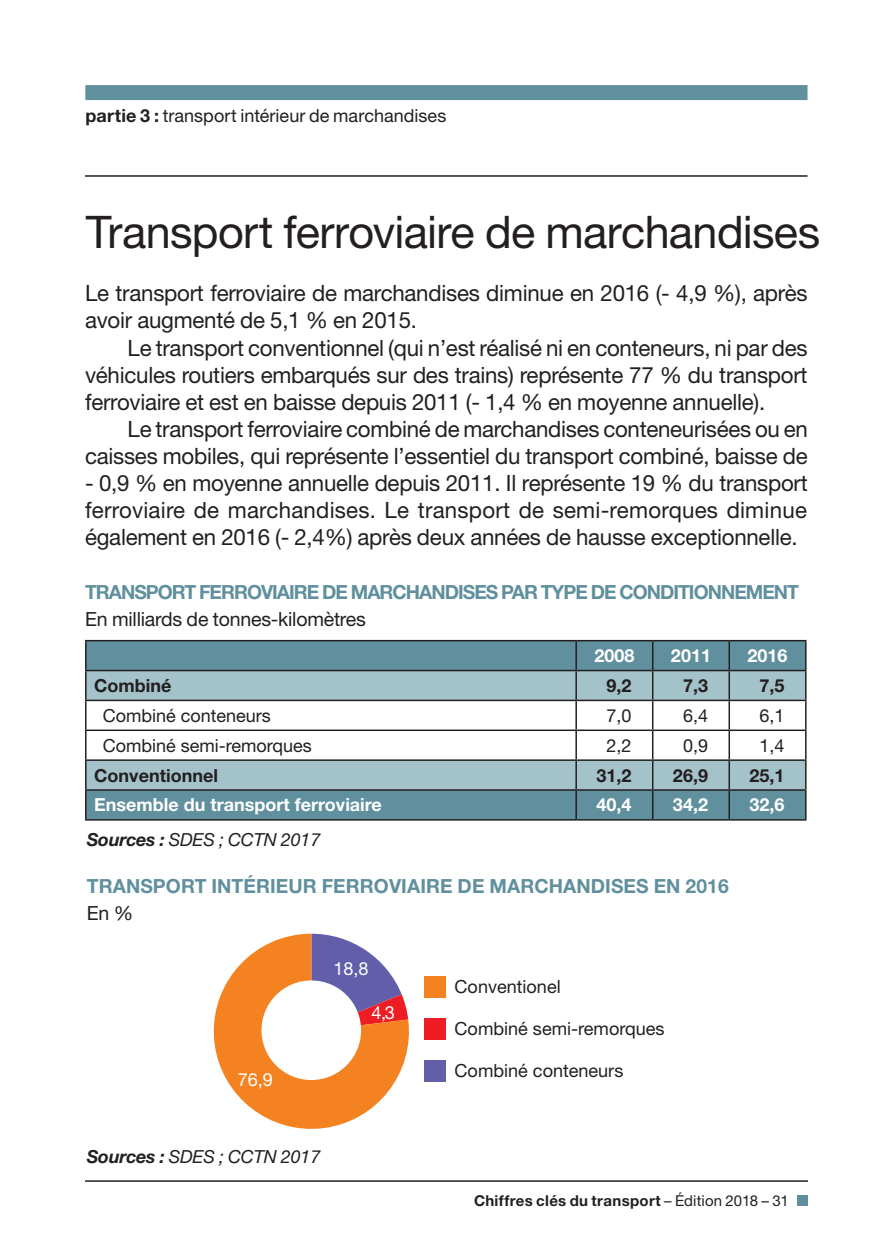
<style>
.page{position:relative;width:893px;height:1259px;background:#fff}
.page>*{position:absolute;margin:0;border:0;box-sizing:border-box;transform-origin:0 0}
.t1{font:45px "Helvetica Neue LT Std";letter-spacing:-.015em;color:#231f20}
.t2{font:22.5px/27px "Helvetica Neue LT Std";letter-spacing:-.01em;color:#231f20;text-align:justify}
.t3{font:700 19.5px "Helvetica Neue LT Std";letter-spacing:-.05em;color:#60909d}
.t4{font:700 19.5px "Helvetica Neue LT Std";letter-spacing:.005em;color:#60909d}
.t5{font:19.5px "Helvetica Neue LT Std";letter-spacing:-.01em;color:#231f20}
.t6{font:18px "Helvetica Neue LT Std";color:#231f20}
.t7{font:700 18px "Helvetica Neue LT Std";color:#fff}
.t8{font:italic 18px "Helvetica Neue LT Std";letter-spacing:-.01em;color:#231f20}
.t9{font:700 18px "Helvetica Neue LT Std";color:#231f20}
.t10{font:18px "Helvetica Neue LT Std";color:#fff}
.t11{font:700 15px "Helvetica Neue LT Std";letter-spacing:.02em;color:#231f20}
.s1{font-weight:700}
.s2{font-weight:400}
</style>
<div class="page">
<div style="left:797px;top:1195px;width:11px;height:11px;background:#60909d"></div>
<hr style="left:85px;top:1180px;width:723px;height:1px;background:#231f20">
<div style="left:85px;top:85px;width:722px;height:15px;background:#60909d"></div>
<hr style="left:85px;top:175px;width:722px;height:2px;background:#231f20">
<div style="left:424px;top:975px;width:22px;height:22px;background:#f58220"></div>
<div style="left:424px;top:1017px;width:22px;height:22px;background:#ee1d23"></div>
<svg style="left:213px;top:933px;width:196px;height:196px"></svg>
<div style="left:424px;top:1059px;width:22px;height:22px;background:#625ea9"></div>
<div style="left:261px;top:980px;width:100px;height:100px;background:#fff;border-radius:50%"></div>
<div style="left:87px;top:641px;width:718px;height:178px;background:#60909d"></div>
<svg style="left:87px;top:671px;width:718px;height:118px;fill:#a4c2c9"></svg>
<hr style="left:575px;top:641px;width:2px;height:29px;background:#231f20">
<hr style="left:728px;top:641px;width:2px;height:29px;background:#231f20">
<hr style="left:85px;top:671px;width:2px;height:28px;background:#231f20">
<hr style="left:575px;top:671px;width:2px;height:28px;background:#231f20">
<hr style="left:728px;top:671px;width:2px;height:28px;background:#231f20">
<hr style="left:85px;top:699px;width:491px;height:2px;background:#231f20">
<hr style="left:85px;top:701px;width:2px;height:28px;background:#231f20">
<hr style="left:576px;top:699px;width:77px;height:2px;background:#231f20">
<hr style="left:575px;top:701px;width:2px;height:28px;background:#231f20">
<hr style="left:653px;top:699px;width:76px;height:2px;background:#231f20">
<hr style="left:729px;top:699px;width:77px;height:2px;background:#231f20">
<hr style="left:728px;top:701px;width:2px;height:28px;background:#231f20">
<hr style="left:85px;top:729px;width:491px;height:2px;background:#231f20">
<hr style="left:85px;top:731px;width:2px;height:28px;background:#231f20">
<hr style="left:576px;top:729px;width:77px;height:2px;background:#231f20">
<hr style="left:575px;top:731px;width:2px;height:28px;background:#231f20">
<hr style="left:653px;top:729px;width:76px;height:2px;background:#231f20">
<hr style="left:729px;top:729px;width:77px;height:2px;background:#231f20">
<hr style="left:728px;top:731px;width:2px;height:28px;background:#231f20">
<hr style="left:85px;top:759px;width:491px;height:2px;background:#231f20">
<hr style="left:85px;top:761px;width:2px;height:28px;background:#231f20">
<hr style="left:576px;top:759px;width:77px;height:2px;background:#231f20">
<hr style="left:575px;top:761px;width:2px;height:28px;background:#231f20">
<hr style="left:653px;top:759px;width:76px;height:2px;background:#231f20">
<hr style="left:729px;top:759px;width:77px;height:2px;background:#231f20">
<hr style="left:728px;top:761px;width:2px;height:28px;background:#231f20">
<hr style="left:85px;top:789px;width:491px;height:2px;background:#231f20">
<hr style="left:85px;top:791px;width:2px;height:28px;background:#231f20">
<hr style="left:576px;top:789px;width:77px;height:2px;background:#231f20">
<hr style="left:575px;top:791px;width:2px;height:28px;background:#231f20">
<hr style="left:653px;top:789px;width:76px;height:2px;background:#231f20">
<svg style="left:652px;top:641px;width:1px;height:178px"></svg>
<hr style="left:729px;top:789px;width:77px;height:2px;background:#231f20">
<hr style="left:728px;top:791px;width:2px;height:28px;background:#231f20">
<hr style="left:85px;top:819px;width:491px;height:1px;background:#231f20">
<hr style="left:576px;top:819px;width:77px;height:1px;background:#231f20">
<hr style="left:653px;top:819px;width:76px;height:1px;background:#231f20">
<hr style="left:729px;top:819px;width:77px;height:1px;background:#231f20">
<hr style="left:85px;top:640px;width:491px;height:1px;background:#231f20">
<hr style="left:85px;top:641px;width:2px;height:29px;background:#231f20">
<hr style="left:576px;top:640px;width:77px;height:1px;background:#231f20">
<hr style="left:653px;top:640px;width:76px;height:1px;background:#231f20">
<hr style="left:729px;top:640px;width:77px;height:1px;background:#231f20">
<svg style="left:805px;top:641px;width:1px;height:178px"></svg>
<hr style="left:85px;top:670px;width:491px;height:1px;background:#231f20">
<hr style="left:576px;top:670px;width:77px;height:1px;background:#231f20">
<hr style="left:653px;top:670px;width:76px;height:1px;background:#231f20">
<hr style="left:729px;top:670px;width:77px;height:1px;background:#231f20">
<p class="t6" style="left:85px;top:105px;width:363px"><span class="s1">partie 3 :</span> transport intérieur de marchandises</p>
<h1 class="t1" style="left:86px;top:205px;width:736px">Transport ferroviaire de marchandises</h1>
<p class="t2" style="left:85px;top:280px;width:724px">Le transport ferroviaire de marchandises diminue en 2016 (- 4,9 %), après avoir augmenté de 5,1 % en 2015.</p>
<p class="t2" style="left:85px;top:334px;width:724px;text-indent:43px">Le transport conventionnel (qui n’est réalisé ni en conteneurs, ni par des véhicules routiers embarqués sur des trains) représente 77 % du transport ferroviaire et est en baisse depuis 2011 (- 1,4 % en moyenne annuelle).</p>
<p class="t2" style="left:85px;top:415px;width:724px;text-align:right">Le transport ferroviaire combiné de marchandises conteneurisées ou en caisses mobiles, qui représente l’essentiel du transport combiné, baisse de</p>
<p class="t2" style="left:85px;top:469px;width:724px">- 0,9 % en moyenne annuelle depuis 2011. Il représente 19 % du transport ferroviaire de marchandises. Le transport de semi-remorques diminue également en 2016 (- 2,4%) après deux années de hausse exceptionnelle.</p>
<p class="t3" style="left:85px;top:579px;width:715px">TRANSPORT FERROVIAIRE DE MARCHANDISES PAR TYPE DE CONDITIONNEMENT</p>
<p class="t5" style="left:85px;top:607px;width:282px">En milliards de tonnes-kilomètres</p>
<p class="t7" style="left:594px;top:644px;width:42px">2008</p>
<p class="t7" style="left:671px;top:644px;width:42px">2011</p>
<p class="t7" style="left:747px;top:644px;width:42px">2016</p>
<p class="t9" style="left:94px;top:674px;width:79px">Combiné</p>
<p class="t9" style="left:606px;top:674px;width:27px">9,2</p>
<p class="t9" style="left:683px;top:674px;width:27px">7,3</p>
<p class="t9" style="left:759px;top:674px;width:27px">7,5</p>
<p class="t6" style="left:103px;top:704px;width:170px">Combiné conteneurs</p>
<p class="t6" style="left:606px;top:704px;width:27px">7,0</p>
<p class="t6" style="left:683px;top:704px;width:27px">6,4</p>
<p class="t6" style="left:759px;top:704px;width:27px">6,1</p>
<p class="t6" style="left:103px;top:734px;width:211px">Combiné semi-remorques</p>
<p class="t6" style="left:606px;top:734px;width:27px">2,2</p>
<p class="t6" style="left:683px;top:734px;width:27px">0,9</p>
<p class="t6" style="left:759px;top:734px;width:27px">1,4</p>
<p class="t9" style="left:94px;top:764px;width:125px">Conventionnel</p>
<p class="t9" style="left:596px;top:764px;width:37px">31,2</p>
<p class="t9" style="left:673px;top:764px;width:37px">26,9</p>
<p class="t9" style="left:749px;top:764px;width:37px">25,1</p>
<p class="t7" style="left:94px;top:794px;width:289px">Ensemble du transport ferroviaire</p>
<p class="t7" style="left:596px;top:794px;width:37px">40,4</p>
<p class="t7" style="left:673px;top:794px;width:37px">34,2</p>
<p class="t7" style="left:749px;top:794px;width:37px">32,6</p>
<p class="t8" style="left:87px;top:829px;width:235px"><span class="s1">Sources :</span> SDES ; CCTN 2017</p>
<p class="t4" style="left:87px;top:873px;width:643px">TRANSPORT INTÉRIEUR FERROVIAIRE DE MARCHANDISES EN 2016</p>
<p class="t5" style="left:87px;top:901px;width:48px">En %</p>
<p class="t10" style="left:238px;top:1068px;width:37px">76,9</p>
<p class="t10" style="left:333px;top:958px;width:37px">18,8</p>
<p class="t10" style="left:371px;top:1001px;width:25px">4,3</p>
<p class="t8" style="left:87px;top:1145px;width:235px"><span class="s1">Sources :</span> SDES ; CCTN 2017</p>
<p class="t6" style="left:455px;top:975px;width:108px">Conventionel</p>
<p class="t6" style="left:455px;top:1018px;width:211px">Combiné semi-remorques</p>
<p class="t6" style="left:455px;top:1059px;width:170px">Combiné conteneurs</p>
<p class="t11" style="left:474px;top:1191px;width:316px">Chiffres clés du transport <span class="s2">– Édition 2018 – 31</span></p>
</div>
